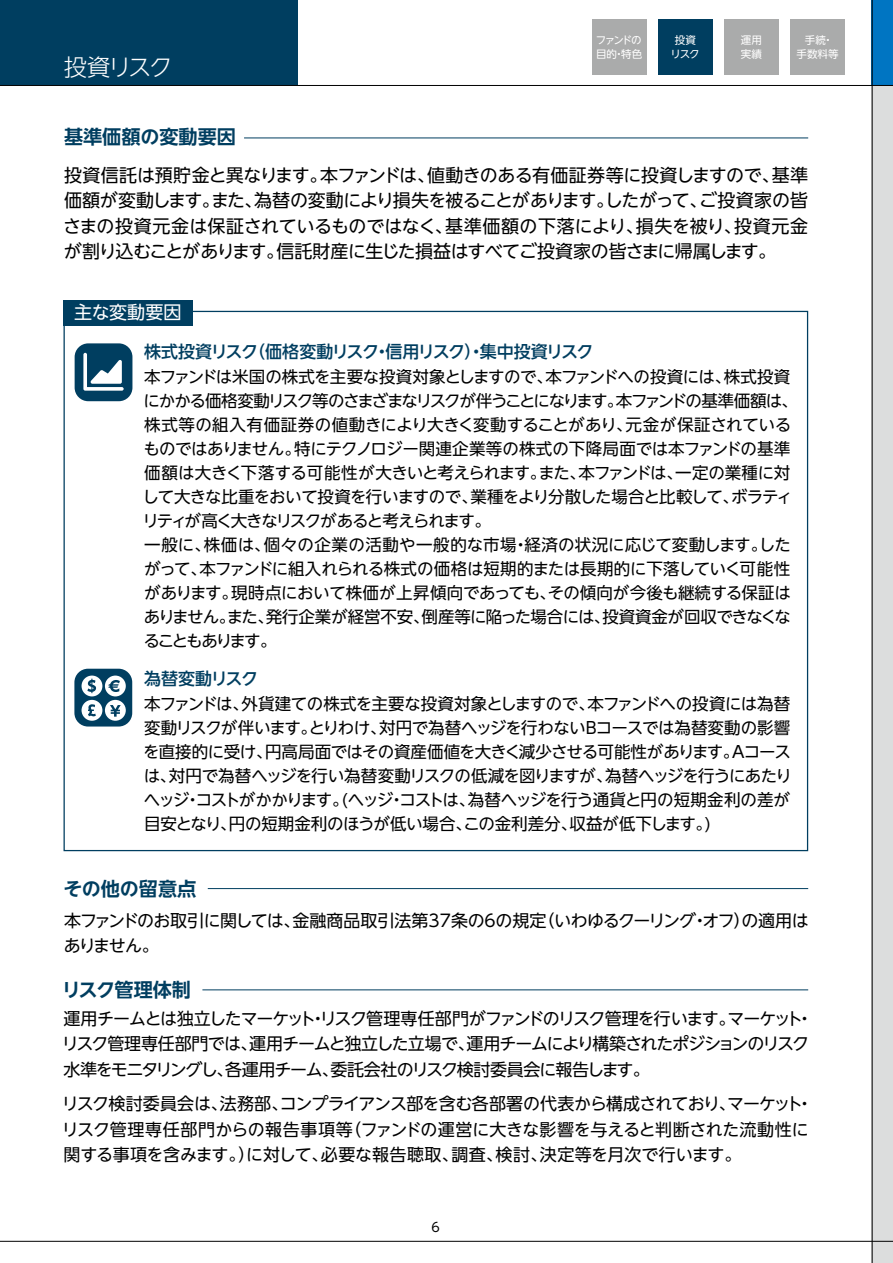
<style>
.page{position:relative;width:893px;height:1263px;background:#fff}
.page>*{position:absolute;margin:0;border:0;box-sizing:border-box;transform-origin:0 0}
.t1{font:300 23.4px "UD Shin Go NT Pro";letter-spacing:-.105em;color:#fff}
.t2{font:700 19.2px "UD Shin Go NT Pro De";color:#003e60}
.t3{font:700 19.2px "UD Shin Go NT Pro De";letter-spacing:-.025em;color:#003e60}
.t4{font:18px/25.5px "UD Shin Go NT Pro";letter-spacing:-.04em;color:#000;text-align:justify}
.t5{font:18px "UD Shin Go NT Pro";color:#fff}
.t6{font:16.95px/25.5px "UD Shin Go NT Pro";letter-spacing:-.02em;color:#000}
.t7{font:16.95px/25.5px "UD Shin Go NT Pro";letter-spacing:-.065em;color:#000}
.t8{font:16.95px/25.5px "UD Shin Go NT Pro";letter-spacing:-.045em;color:#000}
.t9{font:500 16.95px "UD Shin Go NT Pro";letter-spacing:-.085em;color:#003e60}
.t10{font:500 16.95px "UD Shin Go NT Pro";letter-spacing:-.045em;color:#003e60}
.t11{font:16.5px/24px "UD Shin Go NT Pro";letter-spacing:-.025em;color:#000}
.t12{font:12.75px "UD Shin Go NT Pro";color:#000}
.t13{font:10.5px/13.5px "UD Shin Go NT Pro";color:#fff;text-align:center}
.t14{font:10.5px/13.5px "UD Shin Go NT Pro";letter-spacing:-.135em;color:#fff}
</style>
<div class="page">
<div style="left:872px;top:0;width:21px;height:1263px;background:#dcdddd"></div>
<div style="left:872px;top:0;width:21px;height:85px;background:#0075c2"></div>
<div style="left:0;top:0;width:298px;height:85px;background:#003e60"></div>
<hr style="left:872px;top:0;width:1px;height:1263px;background:#000">
<hr style="left:0;top:1241px;width:893px;height:1px;background:#000">
<hr style="left:0;top:85px;width:893px;height:1px;background:#000">
<div style="left:790px;top:19px;width:55px;height:55px;background:#aaabab"></div>
<div style="left:724px;top:19px;width:54px;height:55px;background:#aaabab"></div>
<div style="left:658px;top:19px;width:54px;height:55px;background:#003e60"></div>
<div style="left:592px;top:19px;width:54px;height:55px;background:#aaabab"></div>
<hr style="left:244px;top:137px;width:564px;height:1px;background:#003e60">
<hr style="left:208px;top:888px;width:600px;height:1px;background:#003e60">
<hr style="left:202px;top:989px;width:606px;height:1px;background:#003e60">
<div style="left:63px;top:300px;width:130px;height:25px;background:#003e60"></div>
<svg style="left:75px;top:343px;width:57px;height:58px"></svg>
<svg style="left:74px;top:669px;width:58px;height:57px"></svg>
<h1 class="t1" style="left:64px;top:48px;width:110px">投資リスク</h1>
<p class="t2" style="left:64px;top:121px;width:173px">基準価額の変動要因</p>
<p class="t14" style="left:596px;top:33px;width:48px">ファンドの目的・特色</p>
<p class="t13" style="left:671px;top:33px;width:31px">投資リスク</p>
<p class="t13" style="left:741px;top:33px;width:22px;text-align:left">運用実績</p>
<p class="t13" style="left:796px;top:33px;width:43px">手続・<br>手数料等</p>
<p class="t4" style="left:63px;top:162px;width:747px">投資信託は預貯金と異なります。本ファンドは、値動きのある有価証券等に投資しますので、基準価額が変動します。また、為替の変動により損失を被ることがあります。したがって、ご投資家の皆さまの投資元金は保証されているものではなく、基準価額の下落により、損失を被り、投資元金が割り込むことがあります。信託財産に生じた損益はすべてご投資家の皆さまに帰属します。</p>
<p class="t5" style="left:74px;top:298px;width:109px">主な変動要因</p>
<p class="t9" style="left:144px;top:338px;width:451px">株式投資リスク（価格変動リスク・信用リスク）・集中投資リスク</p>
<p class="t11" style="left:143px;top:365px;width:657px">本ファンドは米国の株式を主要な投資対象としますので、本ファンドへの投資には、株式投資にかかる価格変動リスク等のさまざまなリスクが伴うことになります。本ファンドの基準価額は、株式等の組入有価証券の値動きにより大きく変動することがあり、元金が保証されているものではありません。特にテクノロジー関連企業等の株式の下降局面では本ファンドの基準価額は大きく下落する可能性が大きいと考えられます。また、本ファンドは、一定の業種に対して大きな比重をおいて投資を行いますので、業種をより分散した場合と比較して、ボラティリティが高く大きなリスクがあると考えられます。<br>一般に、株価は、個々の企業の活動や一般的な市場・経済の状況に応じて変動します。したがって、本ファンドに組入れられる株式の価格は短期的または長期的に下落していく可能性があります。現時点において株価が上昇傾向であっても、その傾向が今後も継続する保証はありません。また、発行企業が経営不安、倒産等に陥った場合には、投資資金が回収できなくなることもあります。</p>
<p class="t10" style="left:144px;top:664px;width:115px">為替変動リスク</p>
<p class="t11" style="left:143px;top:691px;width:650px;text-align:justify">本ファンドは、外貨建ての株式を主要な投資対象としますので、本ファンドへの投資には為替変動リスクが伴います。とりわけ、対円で為替ヘッジを行わないBコースでは為替変動の影響を直接的に受け、円高局面ではその資産価値を大きく減少させる可能性があります。Aコースは、対円で為替ヘッジを行い為替変動リスクの低減を図りますが、為替ヘッジを行うにあたりヘッジ・コストがかかります。(ヘッジ・コストは、為替ヘッジを行う通貨と円の短期金利の差が目安となり、円の短期金利のほうが低い場合、この金利差分、収益が低下します。)</p>
<p class="t2" style="left:64px;top:873px;width:134px">その他の留意点</p>
<p class="t8" style="left:64px;top:907px;width:746px">本ファンドのお取引に関しては、金融商品取引法第37条の6の規定（いわゆるクーリング・オフ）の適用はありません。</p>
<p class="t3" style="left:62px;top:974px;width:131px">リスク管理体制</p>
<p class="t7" style="left:62px;top:1005px;width:753px">運用チームとは独立したマーケット・リスク管理専任部門がファンドのリスク管理を行います。マーケット・リスク管理専任部門では、運用チームと独立した立場で、運用チームにより構築されたポジションのリスク水準をモニタリングし、各運用チーム、委託会社のリスク検討委員会に報告します。</p>
<p class="t6" style="left:62px;top:1090px;width:753px">リスク検討委員会は、法務部、コンプライアンス部を含む各部署の代表から構成されており、マーケット・リスク管理専任部門からの報告事項等（ファンドの運営に大きな影響を与えると判断された流動性に関する事項を含みます。）に対して、必要な報告聴取、調査、検討、決定等を月次で行います。</p>
<p class="t12" style="left:432px;top:1216px;width:10px">6</p>
</div>
